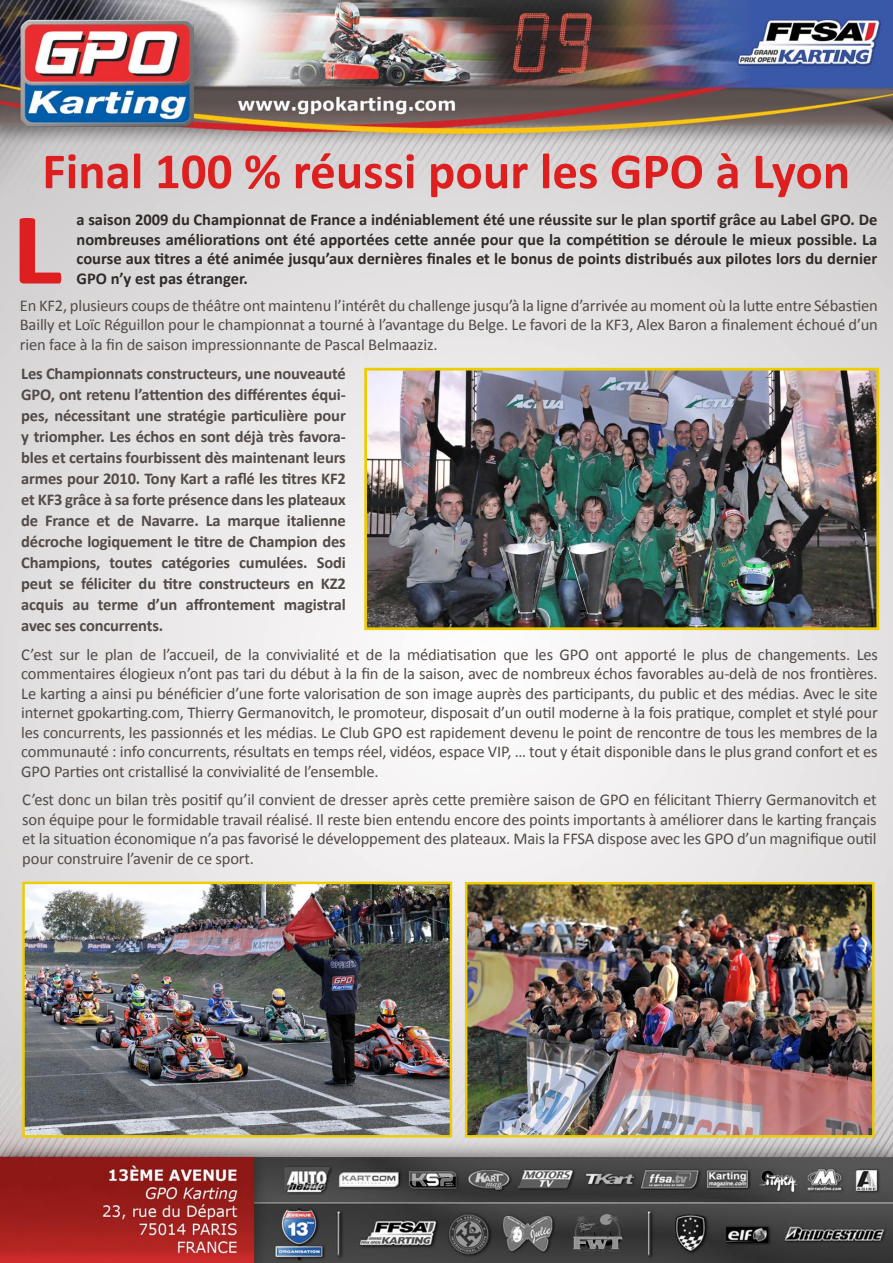
<style>
.page{position:relative;width:893px;height:1263px;background:#fff}
.page>*{position:absolute;margin:0;border:0;box-sizing:border-box;transform-origin:0 0}
.t1{font:700 103.2px "Calibri";color:#de1f20;scale:1.16 1}
.t2{font:700 51px "Calibri";color:#de1f20}
.t3{font:16.5px/19.5px "Calibri";letter-spacing:-.01em;color:#524a47;text-align:justify}
.t4{font:700 16.5px/21px "Calibri";letter-spacing:-.01em;color:#524a47;text-align:justify}
.t5{font:700 16.5px/19.5px "Calibri";color:#302a28;text-align:justify}
</style>
<div class="page">
<img style="left:0;top:0;width:893px;height:1263px">
<img style="left:368px;top:372px;width:507px;height:254px">
<div style="left:364px;top:368px;width:515px;height:262px;border:3px solid #edcc00"></div>
<img style="left:25px;top:885px;width:424px;height:249px">
<div style="left:22px;top:882px;width:430px;height:255px;border:2px solid #edcc00"></div>
<img style="left:468px;top:885px;width:403px;height:249px">
<div style="left:465px;top:882px;width:409px;height:255px;border:2px solid #edcc00"></div>
<h2 class="t2" style="left:42px;top:140px;width:809px">Final 100 % réussi pour les GPO à Lyon</h2>
<p class="t5" style="left:77px;top:209px;width:802px">a saison 2009 du Championnat de France a indéniablement été une réussite sur le plan sportif grâce au Label GPO. De nombreuses améliorations ont été apportées cette année pour que la compétition se déroule le mieux possible. La course aux titres a été animée jusqu’aux dernières finales et le bonus de points distribués aux pilotes lors du dernier GPO n’y est pas étranger.</p>
<p class="t3" style="left:20px;top:295px;width:859px">En KF2, plusieurs coups de théâtre ont maintenu l’intérêt du challenge jusqu’à la ligne d’arrivée au moment où la lutte entre Sébastien Bailly et Loïc Réguillon pour le championnat a tourné à l’avantage du Belge. Le favori de la KF3, Alex Baron a finalement échoué d’un rien face à la fin de saison impressionnante de Pascal Belmaaziz.</p>
<p class="t4" style="left:21px;top:362px;width:326px">Les Championnats constructeurs, une nouveauté GPO, ont retenu l’attention des différentes équi&shy;pes, nécessitant une stratégie particulière pour y triompher. Les échos en sont déjà très favora&shy;bles et certains fourbissent dès maintenant leurs armes pour 2010. Tony Kart a raflé les titres KF2 et KF3 grâce à sa forte présence dans les plateaux de France et de Navarre. La marque italienne décroche logiquement le titre de Champion des Champions, toutes catégories cumulées. Sodi peut se féliciter du titre constructeurs en KZ2 acquis au terme d’un affrontement magistral avec ses concurrents.</p>
<h1 class="t1" style="left:11px;top:185px;width:45px">L</h1>
<p class="t3" style="left:21px;top:644px;width:858px">C’est sur le plan de l’accueil, de la convivialité et de la médiatisation que les GPO ont apporté le plus de changements. Les commentaires élogieux n’ont pas tari du début à la fin de la saison, avec de nombreux échos favorables au-delà de nos frontières.<br>Le karting a ainsi pu bénéficier d’une forte valorisation de son image auprès des participants, du public et des médias. Avec le site internet gpokarting.com, Thierry Germanovitch, le promoteur, disposait d’un outil moderne à la fois pratique, complet et stylé pour les concurrents, les passionnés et les médias. Le Club GPO est rapidement devenu le point de rencontre de tous les membres de la communauté : info concurrents, résultats en temps réel, vidéos, espace VIP, … tout y était disponible dans le plus grand confort et es GPO Parties ont cristallisé la convivialité de l’ensemble.</p>
<p class="t3" style="left:22px;top:789px;width:856px">C’est donc un bilan très positif qu’il convient de dresser après cette première saison de GPO en félicitant Thierry Germanovitch et son équipe pour le formidable travail réalisé. Il reste bien entendu encore des points importants à améliorer dans le karting français et la situation économique n’a pas favorisé le développement des plateaux. Mais la FFSA dispose avec les GPO d’un magnifique outil pour construire l’avenir de ce sport.</p>
</div>
